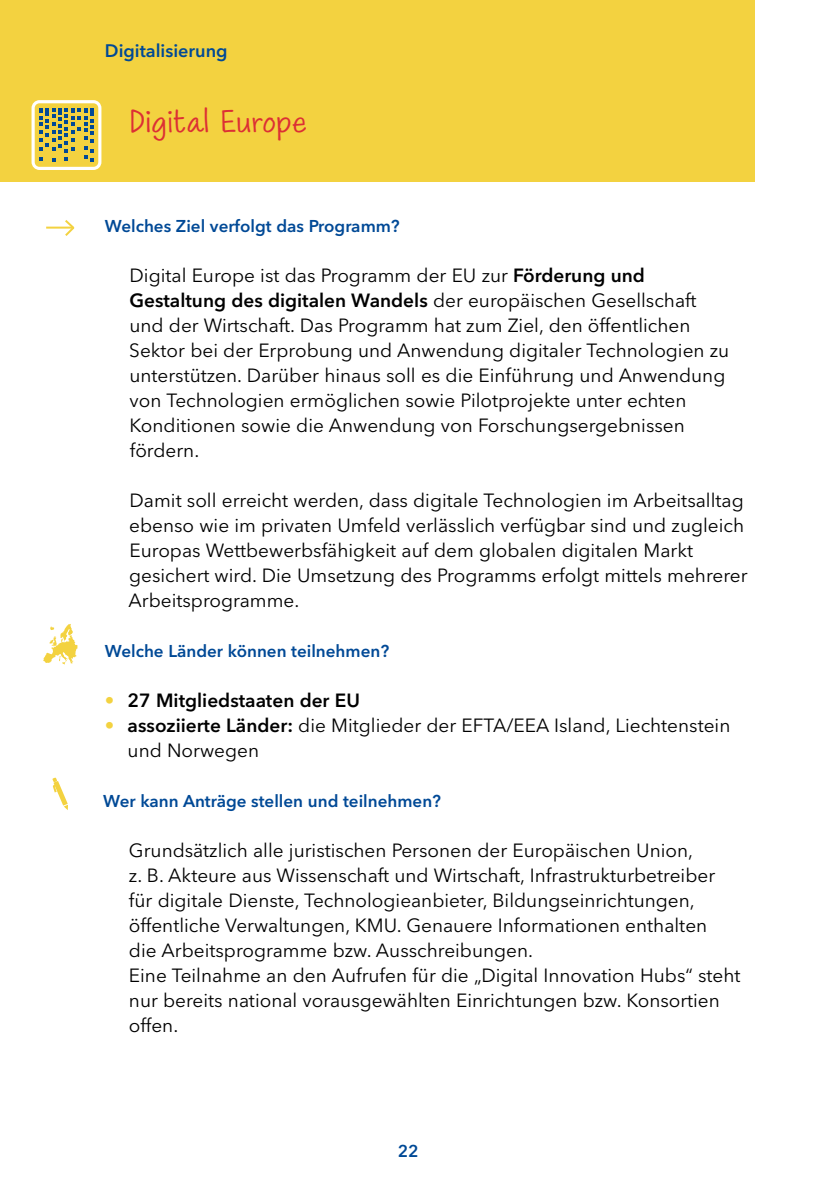
<style>
.page{position:relative;width:840px;height:1191px;background:#fff}
.page>*{position:absolute;margin:0;border:0;box-sizing:border-box;transform-origin:0 0}
.Headline{font:38px "Maku";color:#dc2f34}
.Fließtext{font:19px/25px "Avenir Next LT Pro";color:#000}
.t1{font:600 19px "Avenir Next LT Pro";color:#000}
.t2{font:600 18px "Avenir Next LT Pro";color:#004996}
.Fragen__Subheadline{font:600 17px "Avenir Next LT Pro";color:#004996}
.s1{font-weight:600}
.s2{color:#f3d240}
.s3{font-weight:600;color:#f3d240}
</style>
<div class="page">
<div style="left:0;top:0;width:754px;height:182px;background:#f3d240"></div>
<svg style="left:32px;top:100px;width:69px;height:70px"></svg>
<svg style="left:63px;top:220px;width:12px;height:16px"></svg>
<hr style="left:46px;top:227px;width:27px;height:2px;background:#f3d240">
<svg style="left:43px;top:624px;width:34px;height:40px"></svg>
<svg style="left:52px;top:777px;width:16px;height:33px"></svg>
<p class="t2" style="left:105px;top:39px;width:124px">Digitalisierung</p>
<p class="Headline" style="left:129px;top:96px;width:179px">Digital Europe</p>
<p class="Fragen__Subheadline" style="left:105px;top:215px;width:296px">Welches Ziel verfolgt das Programm?</p>
<p class="Fließtext" style="left:129px;top:262px;width:601px">Digital Europe ist das Programm der EU zur <span class="s1">Förderung und Gestaltung des digitalen Wandels</span> der europäischen Gesellschaft und der Wirtschaft. Das Programm hat zum Ziel, den öffentlichen Sektor bei der Erprobung und Anwendung digitaler Technologien zu unterstützen. Darü ber hinaus soll es die Einfü hrung und Anwendung von Technologien ermöglichen sowie Pilotprojekte unter echten Konditionen sowie die Anwendung von Forschungsergebnissen fördern.</p>
<p class="Fließtext" style="left:128px;top:487px;width:620px">Damit soll erreicht werden, dass digitale Technologien im Arbeitsalltag ebenso wie im privaten Umfeld verlässlich verfügbar sind und zugleich Europas Wettbewerbsfähigkeit auf dem globalen digitalen Markt gesichert wird. Die Umsetzung des Programms erfolgt mittels mehrerer Arbeitsprogramme.</p>
<p class="Fragen__Subheadline" style="left:105px;top:640px;width:285px">Welche Länder können teilnehmen?</p>
<p class="t1" style="left:105px;top:689px;width:256px"><span class="s2">•</span> 27 Mitgliedstaaten der EU</p>
<p class="Fließtext" style="left:128px;top:712px;width:604px;text-indent:-23px"><span class="s3">•</span> <span class="s1">assoziierte Länder:</span> die Mitglieder der EFTA/EEA Island, Liechtenstein und Norwegen</p>
<p class="Fragen__Subheadline" style="left:103px;top:790px;width:339px">Wer kann Anträge stellen und teilnehmen?</p>
<p class="Fließtext" style="left:129px;top:837px;width:565px">Grundsätzlich alle juristischen Personen der Europäischen Union,</p>
<p class="Fließtext" style="left:129px;top:862px;width:587px">z. B. Akteure aus Wissenschaft und Wirtschaft, Infrastrukturbetreiber fü r digitale Dienste, Technologieanbieter, Bildungseinrichtungen, öffentliche Verwaltungen, KMU. Genauere Informationen enthalten</p>
<p class="Fließtext" style="left:129px;top:937px;width:405px">die Arbeitsprogramme bzw. Ausschreibungen.</p>
<p class="Fließtext" style="left:129px;top:962px;width:612px">Eine Teilnahme an den Aufrufen fü r die „Digital Innovation Hubs“ steht nur bereits national vorausgewählten Einrichtungen bzw. Konsortien offen.</p>
<p class="Fragen__Subheadline" style="left:397px;top:1140px;width:22px">22</p>
</div>
